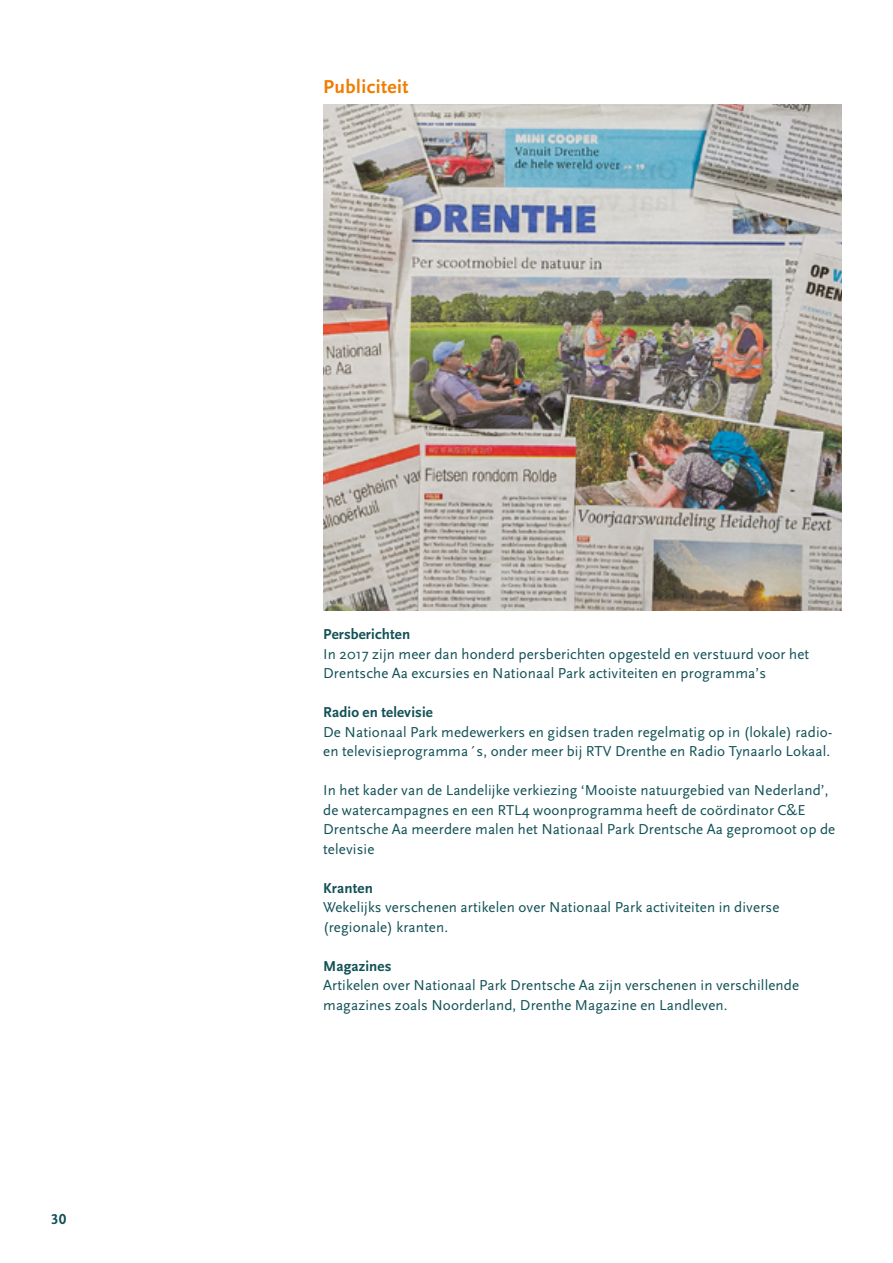
<style>
.page{position:relative;width:893px;height:1263px;background:#fff}
.page>*{position:absolute;margin:0;border:0;box-sizing:border-box;transform-origin:0 0}
.t1{font:700 19.5px "Scala Sans OT";letter-spacing:.025em;color:#ef7d00}
.t2{font:15px/19.5px "Scala Sans OT";letter-spacing:.01em;color:#115055}
.t3{font:700 15px "Scala Sans OT";letter-spacing:.01em;color:#115055}
</style>
<div class="page">
<img style="left:323px;top:104px;width:519px;height:507px">
<p class="t3" style="left:51px;top:1211px;width:17px">30</p>
<h1 class="t1" style="left:323px;top:76px;width:87px">Publiciteit</h1>
<p class="t3" style="left:323px;top:626px;width:89px">Persberichten</p>
<p class="t2" style="left:323px;top:644px;width:487px">In 2017 zijn meer dan honderd persberichten opgesteld en verstuurd voor het<br>Drentsche Aa excursies en Nationaal Park activiteiten en programma’s</p>
<p class="t3" style="left:323px;top:704px;width:111px">Radio en televisie</p>
<p class="t2" style="left:323px;top:722px;width:510px">De Nationaal Park medewerkers en gidsen traden regelmatig op in (lokale) radio&shy;en televisieprogramma´s, onder meer bij RTV Drenthe en Radio Tynaarlo Lokaal.</p>
<p class="t2" style="left:323px;top:781px;width:514px">In het kader van de Landelijke verkiezing ‘Mooiste natuurgebied van Nederland’, de watercampagnes en een RTL4 woonprogramma heeft de coördinator C&amp;E Drentsche Aa meerdere malen het Nationaal Park Drentsche Aa gepromoot op de televisie</p>
<p class="t3" style="left:323px;top:879px;width:51px">Kranten</p>
<p class="t2" style="left:323px;top:898px;width:458px">Wekelijks verschenen artikelen over Nationaal Park activiteiten in diverse (regionale) kranten.</p>
<p class="t3" style="left:323px;top:957px;width:70px">Magazines</p>
<p class="t2" style="left:323px;top:976px;width:477px">Artikelen over Nationaal Park Drentsche Aa zijn verschenen in verschillende magazines zoals Noorderland, Drenthe Magazine en Landleven.</p>
</div>
